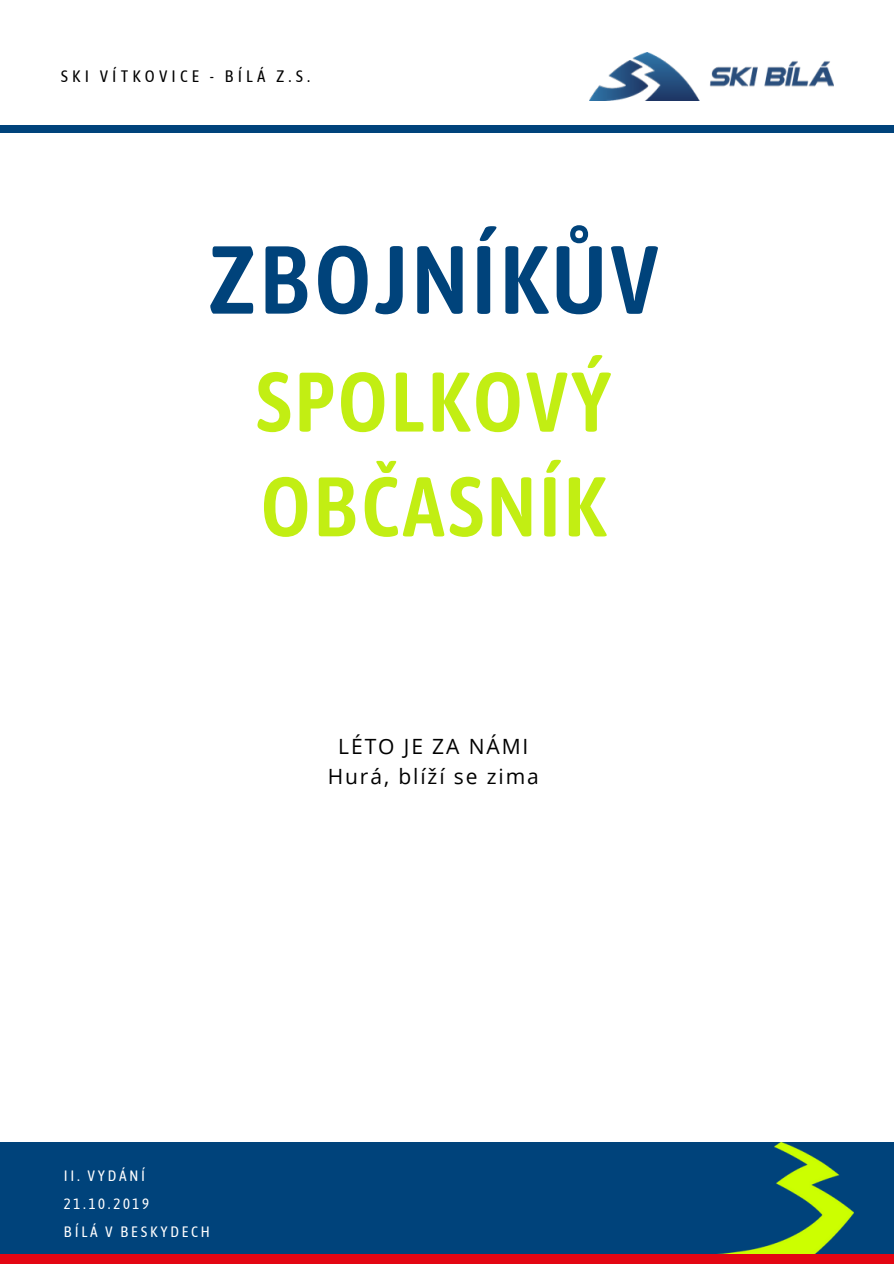
<style>
.page{position:relative;width:894px;height:1264px;background:#fff}
.page>*{position:absolute;margin:0;border:0;box-sizing:border-box;transform-origin:0 0}
.t1{font:600 96.15px "Asap Condensed";letter-spacing:.03em;color:#00437b}
.t2{font:600 84px/104.7px "Asap Condensed";letter-spacing:.03em;color:#c2ee13}
.t3{font:21px/29.2px "Open Sans";letter-spacing:.09em;color:#000;text-align:center}
.t4{font:16.5px "Asap Condensed";letter-spacing:.25em;color:#000}
.t5{font:15px/28.2px "Asap Condensed";letter-spacing:.18em;color:#fff}
</style>
<div class="page">
<div style="left:0;top:1142px;width:893px;height:117px;background:#00437b"></div>
<img style="left:718px;top:1142px;width:135px;height:112px">
<div style="left:0;top:125px;width:893px;height:8px;background:#00437b"></div>
<img style="left:589px;top:53px;width:244px;height:48px">
<div style="left:0;top:1254px;width:893px;height:9px;background:#e30613"></div>
<p class="t4" style="left:61px;top:67px;width:251px">SKI VÍTKOVICE - BÍLÁ Z.S.</p>
<h1 class="t1" style="left:208px;top:224px;width:452px">ZBOJNÍKŮV</h1>
<h2 class="t2" style="left:255px;top:349px;width:358px">SPOLKOVÝ<br>OBČASNÍK</h2>
<h3 class="t3" style="left:327px;top:731px;width:213px">LÉTO JE ZA NÁMI<br>Hurá, blíží se zima</h3>
<p class="t5" style="left:64px;top:1161px;width:147px">II. VYDÁNÍ<br>21.10.2019<br>BÍLÁ V BESKYDECH</p>
</div>
